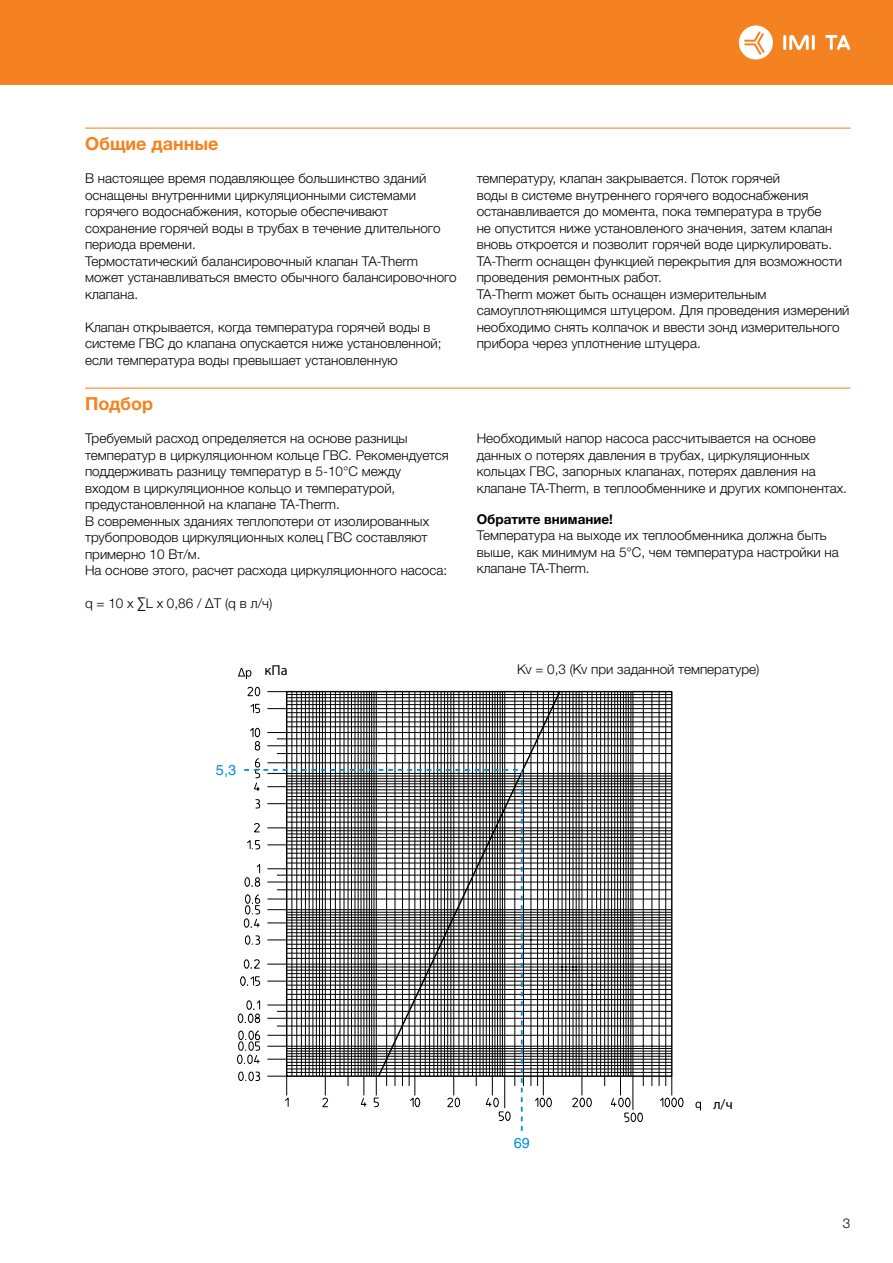
<style>
.page{position:relative;width:893px;height:1263px;background:#fff}
.page>*{position:absolute;margin:0;border:0;box-sizing:border-box;transform-origin:0 0}
.t1{font:700 18px "Helvetica Neue LTW1 G";color:#f58220}
.t2{font:14.4px "Myriad Pro";color:#000}
.t3{font:14.4px "Helvetica";color:#008fd5}
.t4{font:300 13.5px/16.5px "Helvetica Neue LTW1 G";color:#000}
.t5{font:700 13.5px "Helvetica Neue LTW1 G";color:#000}
.s1{font-family:"Myriad"}
</style>
<div class="page">
<div style="left:0;top:0;width:893px;height:85px;background:#f58220"></div>
<hr style="left:783px;top:35px;width:3px;height:15px;background:#fff">
<hr style="left:812px;top:35px;width:3px;height:15px;background:#fff">
<svg style="left:789px;top:35px;width:20px;height:15px"></svg>
<svg style="left:825px;top:35px;width:25px;height:15px"></svg>
<svg style="left:739px;top:25px;width:34px;height:35px"></svg>
<hr style="left:85px;top:128px;width:765px;height:1px;background:#f58220">
<hr style="left:85px;top:388px;width:765px;height:1px;background:#f58220">
<svg style="left:256px;top:691px;width:5px;height:77px"></svg>
<svg style="left:284px;top:691px;width:400px;height:416px"></svg>
<svg style="left:238px;top:668px;width:13px;height:11px"></svg>
<svg style="left:695px;top:1101px;width:6px;height:9px"></svg>
<svg style="left:242px;top:768px;width:282px;height:363px"></svg>
<h1 class="t1" style="left:85px;top:132px;width:135px">Общие данные</h1>
<p class="t4" style="left:85px;top:170px;width:373px">В настоящее время подавляющее большинство зданий оснащены внутренними циркуляционными системами горячего водоснабжения, которые обеспечивают сохранение горячей воды в трубах в течение длительного периода времени.<br>Термостатический балансировочный клапан TA-Therm может устанавливаться вместо обычного балансировочного клапана.</p>
<p class="t4" style="left:85px;top:319px;width:358px">Клапан открывается, когда температура горячей воды в системе ГВС до клапана опускается ниже установленной; если температура воды превышает установленную</p>
<h1 class="t1" style="left:85px;top:392px;width:70px">Подбор</h1>
<p class="t4" style="left:85px;top:430px;width:365px">Требуемый расход определяется на основе разницы температур в циркуляционном кольце ГВС. Рекомендуется поддерживать разницу температур в 5-10°C между входом в циркуляционное кольцо и температурой, предустановленной на клапане TA-Therm.<br>В современных зданиях теплопотери от изолированных трубопроводов циркуляционных колец ГВС составляют примерно 10 Вт/м.<br>На основе этого, расчет расхода циркуляционного насоса:</p>
<p class="t4" style="left:85px;top:595px;width:189px">q = 10 x ∑L x 0,86 / ΔT (q в л/ч)</p>
<p class="t4" style="left:477px;top:170px;width:374px">температуру, клапан закрывается. Поток горячей<br>воды в системе внутреннего горячего водоснабжения останавливается до момента, пока температура в трубе<br>не опустится ниже установленого значения, затем клапан вновь откроется и позволит горячей воде циркулировать.<br>TA-Therm оснащен функцией перекрытия для возможности проведения ремонтных работ.<br>TA-Therm может быть оснащен измерительным самоуплотняющимся штуцером. Для проведения измерений необходимо снять колпачок и ввести зонд измерительного прибора через уплотнение штуцера.</p>
<p class="t4" style="left:477px;top:430px;width:372px">Необходимый напор насоса рассчитывается на основе данных о потерях давления в трубах, циркуляционных кольцах ГВС, запорных клапанах, потерях давления на клапане TA-Therm, в теплообменнике и других компонентах.</p>
<p class="t5" style="left:477px;top:510px;width:138px">Обратите внимание!</p>
<p class="t4" style="left:477px;top:527px;width:364px">Температура на выходе их теплообменника должна быть выше, как минимум на 5°C, чем температура настройки на клапане TA-Therm.</p>
<p class="t2" style="left:265px;top:662px;width:25px">кПа</p>
<p class="t4" style="left:517px;top:661px;width:244px">Kv = 0,3 (Kv при заданной температуре)</p>
<p class="t3" style="left:216px;top:762px;width:22px">5,3</p>
<p class="t3" style="left:514px;top:1135px;width:18px">69</p>
<p class="t2" style="left:713px;top:1095px;width:21px">л<span class="s1">/</span>ч</p>
<p class="t4" style="left:843px;top:1215px;width:9px">3</p>
</div>
